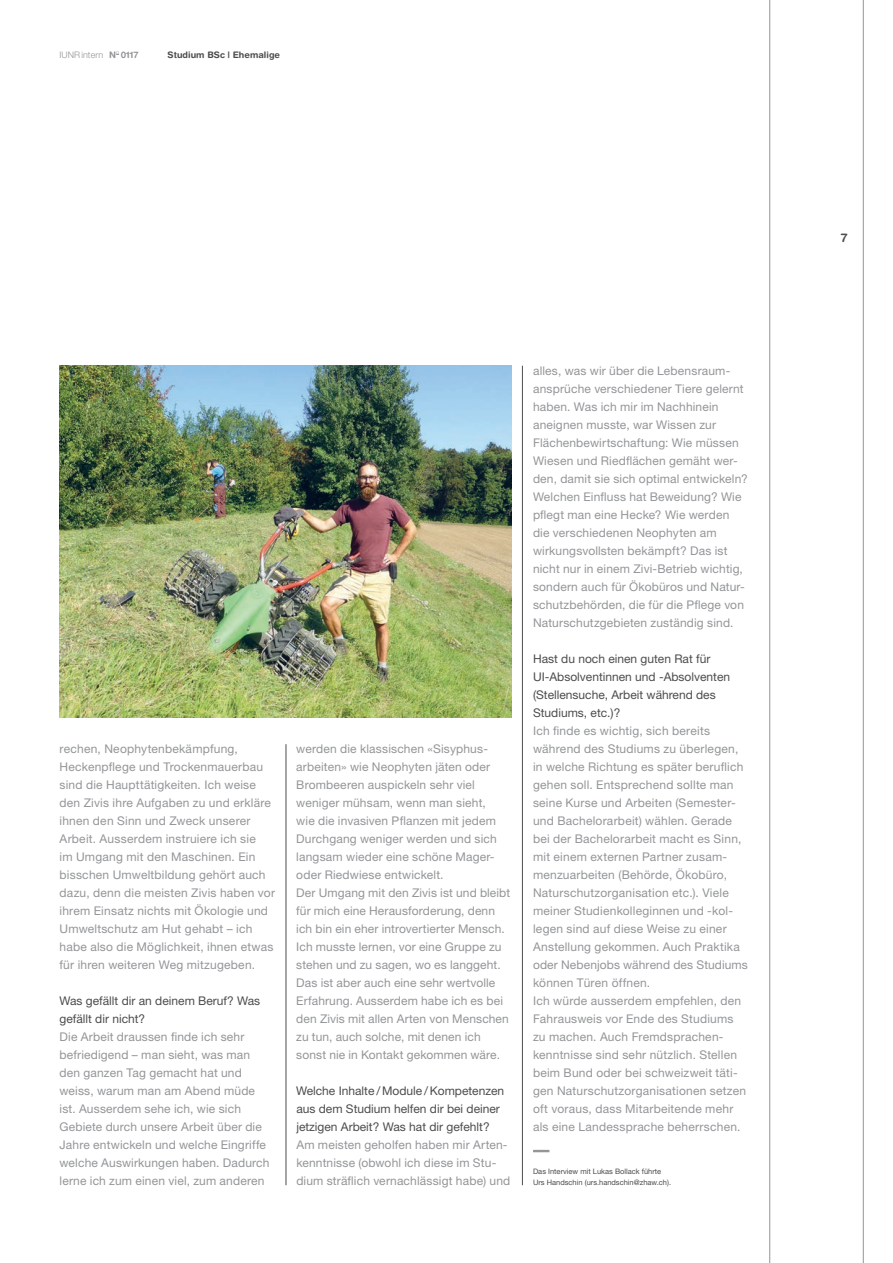
<style>
.page{position:relative;width:893px;height:1263px;background:#fff}
.page>*{position:absolute;margin:0;border:0;box-sizing:border-box;transform-origin:0 0}
.t1{font:12px/18px "Helvetica Neue LT Pro";letter-spacing:.015em;color:#939598}
.t2{font:12px/18px "Helvetica Neue LT Pro";color:#4b4c4d}
.t3{font:700 12px "Helvetica Rounded LT Std";color:#4b4c4d}
.t4{font:700 9px "Helvetica Rounded LT Std";letter-spacing:.005em;color:#4b4c4d}
.t5{font:300 9px "Helvetica Neue LT Pro";letter-spacing:.005em;color:#939598}
.t6{font:7.5px/10.5px "Helvetica Neue LT Pro";color:#4b4c4d}
.s1{font-family:"Helvetica Rounded LT Std";font-weight:700}
</style>
<div class="page">
<hr style="left:286px;top:744px;width:1px;height:441px;background:#4b4c4d">
<hr style="left:522px;top:366px;width:1px;height:819px;background:#4b4c4d">
<img style="left:60px;top:366px;width:452px;height:351px">
<svg style="left:533px;top:1150px;width:16px;height:2px"></svg>
<hr style="left:769px;top:0;width:1px;height:1263px;background:#939598">
<hr style="left:863px;top:0;width:1px;height:1263px;background:#939598">
<p class="t5" style="left:60px;top:49px;width:81px">IUNRintern <span class="s1">N</span><sup>o</sup> <span class="s1">0117</span></p>
<p class="t4" style="left:167px;top:49px;width:114px">Studium BSc | Ehemalige</p>
<p class="t1" style="left:60px;top:739px;width:217px">rechen, Neophytenbekämpfung, Heckenpflege und Trockenmauerbau sind die Haupttätigkeiten. Ich weise den Zivis ihre Aufgaben zu und erkläre ihnen den Sinn und Zweck unserer Arbeit. Ausserdem instruiere ich sie<br>im Umgang mit den Maschinen. Ein bisschen Umweltbildung gehört auch dazu, denn die meisten Zivis haben vor ihrem Einsatz nichts mit Ökologie und Umweltschutz am Hut gehabt – ich habe also die Möglichkeit, ihnen etwas für ihren weiteren Weg mitzugeben.</p>
<p class="t2" style="left:60px;top:991px;width:202px">Was gefällt dir an deinem Beruf? Was gefällt dir nicht?</p>
<p class="t1" style="left:60px;top:1027px;width:212px">Die Arbeit draussen finde ich sehr befriedigend – man sieht, was man den ganzen Tag gemacht hat und weiss, warum man am Abend müde ist. Ausserdem sehe ich, wie sich Gebiete durch unsere Arbeit über die Jahre entwickeln und welche Eingriffe welche Auswirkungen haben. Dadurch lerne ich zum einen viel, zum anderen</p>
<p class="t1" style="left:296px;top:739px;width:215px">werden die klassischen «Sisyphus&shy;arbeiten» wie Neophyten jäten oder Brombeeren auspickeln sehr viel weniger mühsam, wenn man sieht,<br>wie die invasiven Pflanzen mit jedem Durchgang weniger werden und sich langsam wieder eine schöne Mager&shy;oder Riedwiese entwickelt.<br>Der Umgang mit den Zivis ist und bleibt für mich eine Herausforderung, denn ich bin ein eher introvertierter Mensch.<br>Ich musste lernen, vor eine Gruppe zu stehen und zu sagen, wo es langgeht.<br>Das ist aber auch eine sehr wertvolle Erfahrung. Ausserdem habe ich es bei den Zivis mit allen Arten von Menschen zu tun, auch solche, mit denen ich sonst nie in Kontakt gekommen wäre.</p>
<p class="t2" style="left:296px;top:1081px;width:209px">Welche Inhalte /Module /Kompetenzen aus dem Studium helfen dir bei deiner jetzigen Arbeit? Was hat dir gefehlt?</p>
<p class="t1" style="left:296px;top:1135px;width:215px">Am meisten geholfen haben mir Arten&shy;kenntnisse (obwohl ich diese im Stu&shy;dium sträflich vernachlässigt habe) und</p>
<p class="t1" style="left:533px;top:361px;width:216px">alles, was wir über die Lebensraum&shy;ansprüche verschiedener Tiere gelernt haben. Was ich mir im Nachhinein aneignen musste, war Wissen zur Flächenbewirtschaftung: Wie müssen Wiesen und Riedflächen gemäht wer&shy;den, damit sie sich optimal entwickeln?<br>Welchen Einfluss hat Beweidung? Wie pflegt man eine Hecke? Wie werden die verschiedenen Neophyten am wirkungsvollsten bekämpft? Das ist nicht nur in einem Zivi-Betrieb wichtig, sondern auch für Ökobüros und Natur&shy;schutzbehörden, die für die Pflege von Naturschutzgebieten zuständig sind.</p>
<p class="t2" style="left:533px;top:649px;width:199px">Hast du noch einen guten Rat für<br>UI-Absolventinnen und -Absolventen (Stellensuche, Arbeit während des<br>Studiums, etc.)?</p>
<p class="t1" style="left:533px;top:721px;width:216px">Ich finde es wichtig, sich bereits während des Studiums zu überlegen, in welche Richtung es später beruflich gehen soll. Entsprechend sollte man seine Kurse und Arbeiten (Semester&shy;und Bachelorarbeit) wählen. Gerade bei der Bachelorarbeit macht es Sinn, mit einem externen Partner zusam&shy;menzuarbeiten (Behörde, Ökobüro, Naturschutzorganisation etc.). Viele meiner Studienkolleginnen und -kol&shy;legen sind auf diese Weise zu einer Anstellung gekommen. Auch Praktika oder Nebenjobs während des Studiums können Türen öffnen.<br>Ich würde ausserdem empfehlen, den Fahrausweis vor Ende des Studiums zu machen. Auch Fremdsprachen&shy;kenntnisse sind sehr nützlich. Stellen beim Bund oder bei schweizweit täti&shy;gen Naturschutzorganisationen setzen oft voraus, dass Mitarbeitende mehr als eine Landessprache beherrschen.</p>
<p class="t6" style="left:533px;top:1166px;width:140px">Das Interview mit Lukas Bollack führte<br>Urs Handschin (urs.handschin@zhaw.ch).</p>
<p class="t3" style="left:841px;top:231px;width:8px">7</p>
</div>
